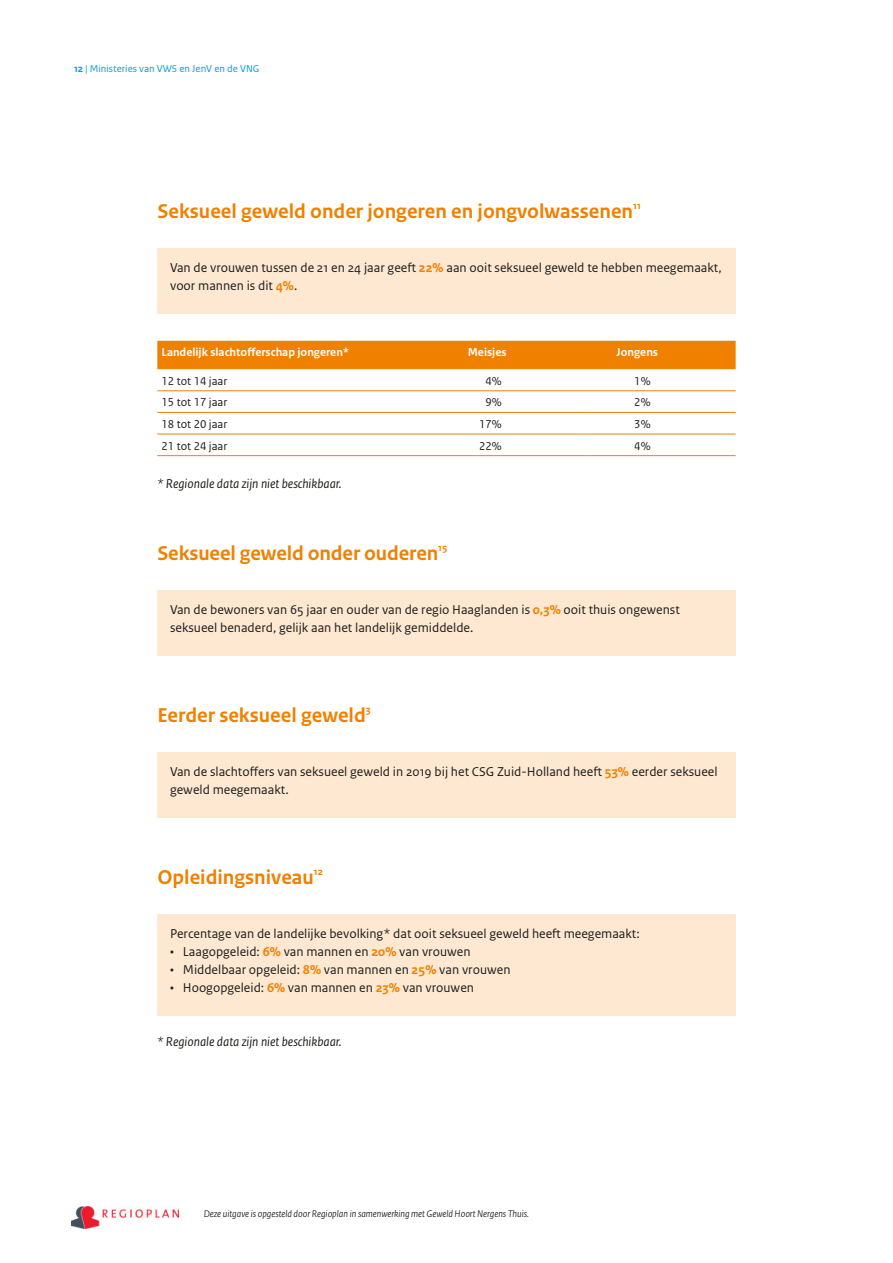
<style>
.page{position:relative;width:893px;height:1263px;background:#fff}
.page>*{position:absolute;margin:0;border:0;box-sizing:border-box;transform-origin:0 0}
.i-04_RO_Paragraafkop{font:700 21px "Rijksoverheid Sans Text";color:#f08100}
._24_RO_Kader_Broodte{font:13.5px/18px "Rijksoverheid Sans Text";color:#1d1d1b}
._10_RO_Broodtekst{font:italic 13.5px "Rijksoverheid Sans Text";color:#1d1d1b}
._32_RO_Tabel_Broodte{font:12px "Rijksoverheid Sans Text";color:#1d1d1b}
._30_RO_Tabel_Kop{font:700 12px "Rijksoverheid Sans Text";color:#fff}
.t1{font:10.5px "Rijksoverheid Sans Text";color:#009fe3}
.t2{font:italic 10.2px "Rijksoverheid Sans";color:#1d1d1b}
.s1{font-weight:700}
.s2{font-weight:700;color:#f08100}
</style>
<div class="page">
<img style="left:71px;top:1206px;width:108px;height:22px">
<div style="left:157px;top:248px;width:579px;height:66px;background:#fee8d2"></div>
<div style="left:157px;top:590px;width:579px;height:66px;background:#fee8d2"></div>
<div style="left:157px;top:752px;width:579px;height:66px;background:#fee8d2"></div>
<div style="left:157px;top:914px;width:579px;height:102px;background:#fee8d2"></div>
<div style="left:157px;top:341px;width:579px;height:28px;background:#f08100"></div>
<hr style="left:157px;top:390px;width:281px;height:1px;background:#f08100">
<hr style="left:438px;top:390px;width:149px;height:1px;background:#f08100">
<hr style="left:587px;top:390px;width:149px;height:1px;background:#f08100">
<hr style="left:157px;top:412px;width:281px;height:1px;background:#f08100">
<hr style="left:438px;top:412px;width:149px;height:1px;background:#f08100">
<hr style="left:587px;top:412px;width:149px;height:1px;background:#f08100">
<hr style="left:157px;top:434px;width:281px;height:1px;background:#f08100">
<hr style="left:438px;top:434px;width:149px;height:1px;background:#f08100">
<hr style="left:587px;top:434px;width:149px;height:1px;background:#f08100">
<hr style="left:157px;top:455px;width:281px;height:1px;background:#f08100">
<hr style="left:438px;top:455px;width:149px;height:1px;background:#f08100">
<hr style="left:587px;top:455px;width:149px;height:1px;background:#f08100">
<p class="t1" style="left:74px;top:63px;width:187px"><span class="s1">12</span> | Ministeries van VWS en JenV en de VNG</p>
<h1 class="i-04_RO_Paragraafkop" style="left:157px;top:199px;width:485px">Seksueel geweld onder jongeren en jongvolwassenen<sup>11</sup></h1>
<p class="_24_RO_Kader_Broodte" style="left:170px;top:259px;width:553px">Van de vrouwen tussen de 21 en 24 jaar geeft <span class="s2">22%</span> aan ooit seksueel geweld te hebben meegemaakt, voor mannen is dit <span class="s2">4%</span>.</p>
<p class="_30_RO_Tabel_Kop" style="left:162px;top:346px;width:189px">Landelijk slachtofferschap jongeren*</p>
<p class="_30_RO_Tabel_Kop" style="left:468px;top:346px;width:40px">Meisjes</p>
<p class="_30_RO_Tabel_Kop" style="left:617px;top:346px;width:43px">Jongens</p>
<p class="_32_RO_Tabel_Broodte" style="left:162px;top:374px;width:67px">12 tot 14 jaar</p>
<p class="_32_RO_Tabel_Broodte" style="left:485px;top:374px;width:18px">4%</p>
<p class="_32_RO_Tabel_Broodte" style="left:634px;top:374px;width:18px">1%</p>
<p class="_32_RO_Tabel_Broodte" style="left:162px;top:396px;width:67px">15 tot 17 jaar</p>
<p class="_32_RO_Tabel_Broodte" style="left:485px;top:396px;width:18px">9%</p>
<p class="_32_RO_Tabel_Broodte" style="left:634px;top:396px;width:18px">2%</p>
<p class="_32_RO_Tabel_Broodte" style="left:162px;top:417px;width:67px">18 tot 20 jaar</p>
<p class="_32_RO_Tabel_Broodte" style="left:479px;top:417px;width:24px">17%</p>
<p class="_32_RO_Tabel_Broodte" style="left:634px;top:417px;width:18px">3%</p>
<p class="_32_RO_Tabel_Broodte" style="left:162px;top:439px;width:67px">21 tot 24 jaar</p>
<p class="_32_RO_Tabel_Broodte" style="left:479px;top:439px;width:24px">22%</p>
<p class="_32_RO_Tabel_Broodte" style="left:634px;top:439px;width:18px">4%</p>
<p class="_10_RO_Broodtekst" style="left:157px;top:476px;width:186px">* Regionale data zijn niet beschikbaar.</p>
<h1 class="i-04_RO_Paragraafkop" style="left:157px;top:541px;width:292px">Seksueel geweld onder ouderen<sup>15</sup></h1>
<p class="_24_RO_Kader_Broodte" style="left:170px;top:601px;width:511px">Van de bewoners van 65 jaar en ouder van de regio Haaglanden is <span class="s2">0,3%</span> ooit thuis ongewenst seksueel benaderd, gelijk aan het landelijk gemiddelde.</p>
<h1 class="i-04_RO_Paragraafkop" style="left:157px;top:703px;width:215px">Eerder seksueel geweld<sup>3</sup></h1>
<p class="_24_RO_Kader_Broodte" style="left:170px;top:763px;width:549px">Van de slachtoffers van seksueel geweld in 2019 bij het CSG Zuid-Holland heeft <span class="s2">53%</span> eerder seksueel geweld meegemaakt.</p>
<h1 class="i-04_RO_Paragraafkop" style="left:157px;top:865px;width:167px">Opleidingsniveau<sup>12</sup></h1>
<p class="_24_RO_Kader_Broodte" style="left:170px;top:925px;width:471px">Percentage van de landelijke bevolking* dat ooit seksueel geweld heeft meegemaakt:</p>
<p class="_24_RO_Kader_Broodte" style="left:170px;top:943px;width:302px">• Laagopgeleid: <span class="s2">6%</span> van mannen en <span class="s2">20%</span> van vrouwen</p>
<p class="_24_RO_Kader_Broodte" style="left:170px;top:961px;width:342px">• Middelbaar opgeleid: <span class="s2">8%</span> van mannen en <span class="s2">25%</span> van vrouwen</p>
<p class="_24_RO_Kader_Broodte" style="left:170px;top:979px;width:305px">• Hoogopgeleid: <span class="s2">6%</span> van mannen en <span class="s2">23%</span> van vrouwen</p>
<p class="_10_RO_Broodtekst" style="left:157px;top:1034px;width:186px">* Regionale data zijn niet beschikbaar.</p>
<p class="t2" style="left:204px;top:1208px;width:327px">Deze uitgave is opgesteld door Regioplan in samenwerking met Geweld Hoort Nergens Thuis.</p>
</div>
